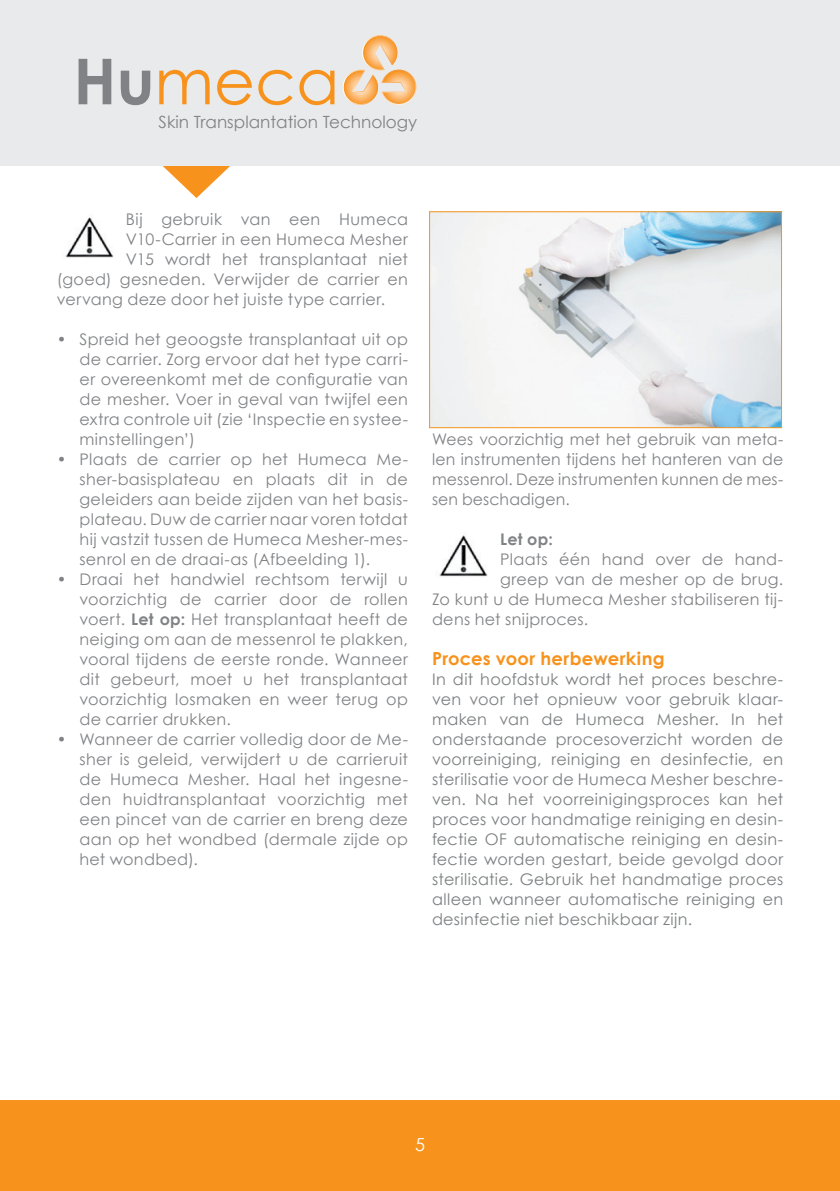
<style>
.page{position:relative;width:840px;height:1191px;background:#fff}
.page>*{position:absolute;margin:0;border:0;box-sizing:border-box;transform-origin:0 0}
.t1{font:63.2px "Century Gothic";color:#f7931d}
.t2{font:35.2px "Century Gothic";color:#f58e23}
.t3{font:700 18px "Century Gothic";letter-spacing:.015em;color:#f7931d}
.t4{font:18px "Century Gothic";color:#fff}
.t5{font:16.8px "Century Gothic";color:#808285}
.t6{font:16px/20px "Century Gothic";letter-spacing:.02em;color:#808285;text-align:justify}
.t7{font:16px/20px "Century Gothic";letter-spacing:.02em;color:#7c7f81;text-align:justify}
.t8{font:700 16px "Century Gothic";color:#808285}
.s1{font-weight:700;color:#808285}
.s2{font-weight:700;color:#919398}
.s3{font-weight:700}
</style>
<div class="page">
<svg style="left:163px;top:166px;width:67px;height:32px"></svg>
<div style="left:0;top:0;width:839px;height:166px;background:#e9eaeb"></div>
<svg style="left:343px;top:35px;width:73px;height:70px"></svg>
<img style="left:431px;top:213px;width:348px;height:213px">
<div style="left:429px;top:211px;width:352px;height:217px;border:1px solid #f7931d"></div>
<div style="left:0;top:1100px;width:839px;height:91px;background:#f7931d"></div>
<img style="left:439px;top:535px;width:49px;height:42px">
<img style="left:65px;top:217px;width:49px;height:41px">
<p class="t1" style="left:73px;top:43px;width:267px"><span class="s1">Hu</span>meca</p>
<p class="t2" style="left:70px;top:80px;width:149px"><span class="s2">Hu</span>meca</p>
<p class="t5" style="left:158px;top:112px;width:260px">Skin Transplantation Technology</p>
<p class="t6" style="left:126px;top:209px;width:283px">Bij gebruik van een Humeca</p>
<p class="t6" style="left:126px;top:229px;width:283px">V10-Carrier in een Humeca Mesher</p>
<p class="t6" style="left:126px;top:249px;width:283px">V15 wordt het transplantaat niet</p>
<p class="t6" style="left:57px;top:269px;width:352px">(goed) gesneden. Verwijder de carrier en</p>
<p class="t6" style="left:57px;top:289px;width:330px">vervang deze door het juiste type carrier.</p>
<p class="t6" style="left:79px;top:329px;width:330px;text-indent:-23px">• Spreid het geoogste transplantaat uit op de carrier. Zorg ervoor dat het type carri&shy;er overeenkomt met de configuratie van de mesher. Voer in geval van twijfel een extra controle uit (zie ‘Inspectie en systee&shy;minstellingen’)</p>
<p class="t6" style="left:79px;top:449px;width:330px;text-indent:-23px">• Plaats de carrier op het Humeca Me&shy;sher-basisplateau en plaats dit in de geleiders aan beide zijden van het basis&shy;plateau. Duw de carrier naar voren totdat hij vastzit tussen de Humeca Mesher-mes&shy;senrol en de draai-as (Afbeelding 1).</p>
<p class="t6" style="left:79px;top:569px;width:330px;text-indent:-23px">• Draai het handwiel rechtsom terwijl u voorzichtig de carrier door de rollen voert. <span class="s3">Let op:</span> Het transplantaat heeft de neiging om aan de messenrol te plakken, vooral tijdens de eerste ronde. Wanneer dit gebeurt, moet u het transplantaat voorzichtig losmaken en weer terug op de carrier drukken.</p>
<p class="t6" style="left:79px;top:729px;width:330px;text-indent:-23px">• Wanneer de carrier volledig door de Me&shy;sher is geleid, verwijdert u de carrieruit de Humeca Mesher. Haal het ingesne&shy;den huidtransplantaat voorzichtig met een pincet van de carrier en breng deze aan op het wondbed (dermale zijde op het wondbed).</p>
<p class="t6" style="left:432px;top:429px;width:352px">Wees voorzichtig met het gebruik van meta&shy;len instrumenten tijdens het hanteren van de messenrol. Deze instrumenten kunnen de mes&shy;sen beschadigen.</p>
<p class="t8" style="left:500px;top:527px;width:54px">Let op:</p>
<p class="t6" style="left:500px;top:549px;width:284px">Plaats één hand over de hand-</p>
<p class="t6" style="left:500px;top:569px;width:284px">greep van de mesher op de brug.</p>
<p class="t6" style="left:432px;top:589px;width:352px">Zo kunt u de Humeca Mesher stabiliseren tij-</p>
<p class="t6" style="left:432px;top:609px;width:158px">dens het snijproces.</p>
<p class="t3" style="left:432px;top:644px;width:234px">Proces voor herbewerking</p>
<p class="t7" style="left:432px;top:669px;width:352px">In dit hoofdstuk wordt het proces beschre&shy;ven voor het opnieuw voor gebruik klaar&shy;maken van de Humeca Mesher. In het onderstaande procesoverzicht worden de voorreiniging, reiniging en desinfectie, en sterilisatie voor de Humeca Mesher beschre&shy;ven. Na het voorreinigingsproces kan het proces voor handmatige reiniging en desin&shy;fectie OF automatische reiniging en desin&shy;fectie worden gestart, beide gevolgd door sterilisatie. Gebruik het handmatige proces alleen wanneer automatische reiniging en desinfectie niet beschikbaar zijn.</p>
<p class="t4" style="left:415px;top:1131px;width:11px">5</p>
</div>
